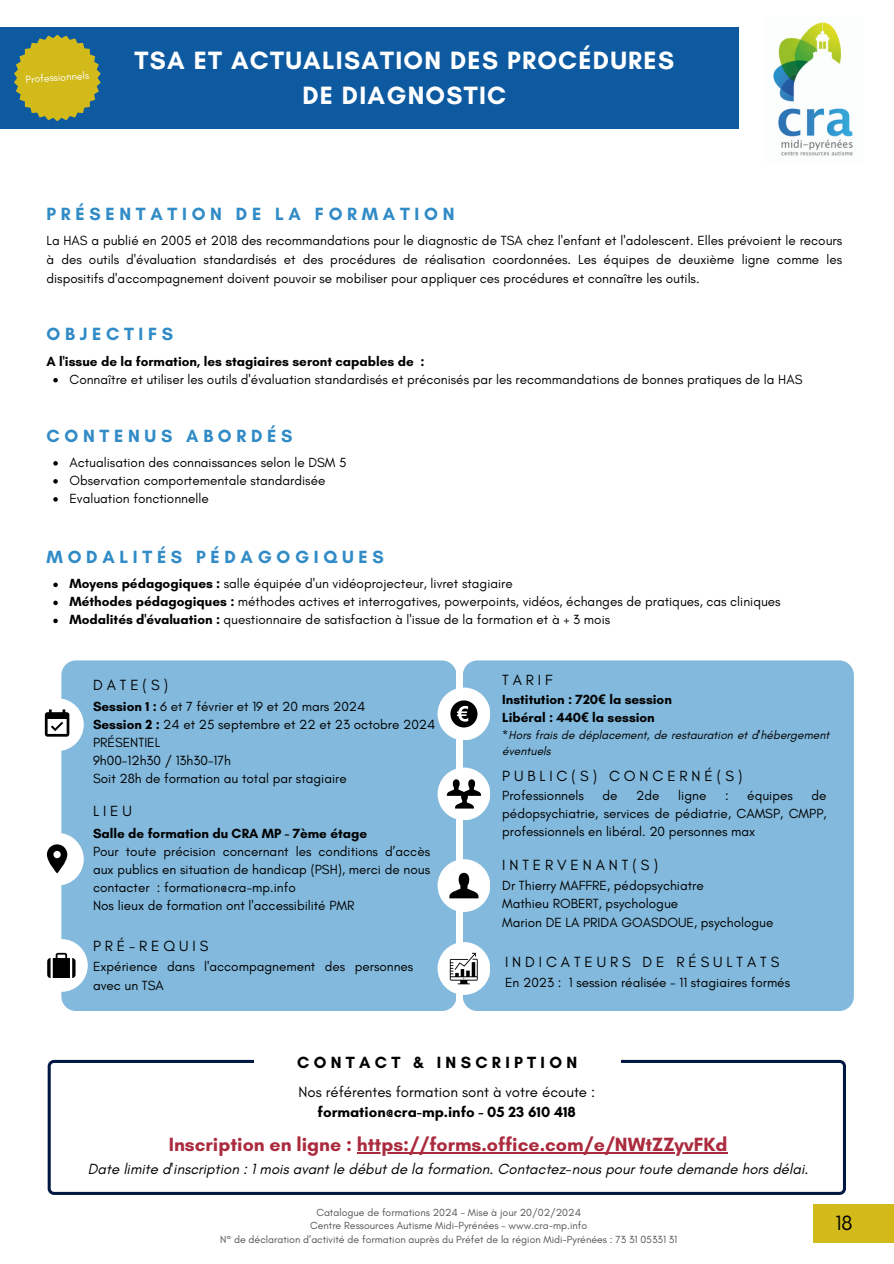
<style>
.page{position:relative;width:894px;height:1264px;background:#fff}
.page>*{position:absolute;margin:0;border:0;box-sizing:border-box;transform-origin:0 0}
.t1{font:700 25.5px/34.8px "Glacial Indifference";letter-spacing:.05em;color:#fff;text-align:center}
.t2{font:21px "Glacial Indifference";color:#000}
.t3{font:700 19.5px "Glacial Indifference";color:#ab2b3e}
.t4{font:700 18px "Glacial Indifference";letter-spacing:.26em;color:#308bc6}
.t5{font:700 16.5px "Glacial Indifference";letter-spacing:.26em;color:#000}
.t6{font:italic 15px "Glacial Indifference";color:#000}
.t7{font:15px "Glacial Indifference";letter-spacing:.26em;color:#000}
.t8{font:15px "Glacial Indifference";color:#000}
.t9{font:700 15px "Glacial Indifference";color:#000}
.t10{font:13.5px/18px "Glacial Indifference";color:#000}
.t11{font:700 13.5px/18px "Glacial Indifference";color:#000}
.t12{font:italic 12px/16px "Glacial Indifference";color:#000}
.t13{font:10.5px/14px "Glacial Indifference";color:#545454;text-align:center}
.t14{font:10.5px "Glacial Indifference";color:#fff}
.s1{font-weight:700}
.s2{font-family:"Noto Sans"}
</style>
<div class="page">
<div style="left:0;top:27px;width:738px;height:102px;background:#0e5aa1"></div>
<img style="left:773px;top:22px;width:80px;height:134px">
<div style="left:61px;top:660px;width:395px;height:351px;background:#82b9dc;border-radius:15px"></div>
<div style="left:462px;top:660px;width:391px;height:351px;background:#82b9dc;border-radius:15px"></div>
<div style="left:31px;top:832px;width:53px;height:53px;background:#fff;border-radius:50%"></div>
<svg style="left:47px;top:844px;width:20px;height:29px"></svg>
<div style="left:437px;top:687px;width:53px;height:53px;background:#fff;border-radius:50%"></div>
<div style="left:450px;top:700px;width:27px;height:27px;background:#000;border-radius:50%"></div>
<svg style="left:456px;top:706px;width:12px;height:15px"></svg>
<div style="left:35px;top:939px;width:53px;height:52px;background:#fff;border-radius:50%"></div>
<svg style="left:47px;top:952px;width:28px;height:25px"></svg>
<div style="left:437px;top:859px;width:53px;height:53px;background:#fff;border-radius:50%"></div>
<svg style="left:449px;top:872px;width:29px;height:26px"></svg>
<div style="left:31px;top:698px;width:53px;height:53px;background:#fff;border-radius:50%"></div>
<svg style="left:45px;top:709px;width:24px;height:27px"></svg>
<div style="left:437px;top:767px;width:53px;height:53px;background:#fff;border-radius:50%"></div>
<svg style="left:446px;top:779px;width:35px;height:29px"></svg>
<div style="left:437px;top:942px;width:53px;height:52px;background:#fff;border-radius:50%"></div>
<svg style="left:449px;top:952px;width:28px;height:32px"></svg>
<div style="left:813px;top:1204px;width:80px;height:39px;background:#d1ba1a"></div>
<svg style="left:14px;top:35px;width:87px;height:86px"></svg>
<svg style="left:53px;top:378px;width:5px;height:4px"></svg>
<svg style="left:53px;top:582px;width:5px;height:5px"></svg>
<svg style="left:53px;top:600px;width:5px;height:5px"></svg>
<svg style="left:53px;top:618px;width:5px;height:5px"></svg>
<svg style="left:53px;top:461px;width:5px;height:4px"></svg>
<svg style="left:53px;top:479px;width:5px;height:4px"></svg>
<svg style="left:53px;top:497px;width:5px;height:4px"></svg>
<svg style="left:48px;top:1059px;width:797px;height:135px"></svg>
<div style="left:254px;top:1053px;width:366px;height:39px;background:#fff"></div>
<hr style="left:357px;top:1152px;width:370px;height:1px;background:#ab2b3e">
<p class="t14" style="left:25px;top:73px;width:65px;rotate:-4deg">Professionnels</p>
<h1 class="t1" style="left:134px;top:43px;width:541px">TSA ET ACTUALISATION DES PROCÉDURES<br>DE DIAGNOSTIC</h1>
<h3 class="t4" style="left:46px;top:203px;width:409px">PRÉSENTATION DE LA FORMATION</h3>
<p class="t10" style="left:46px;top:231px;width:797px;line-height:18.9px;text-align:justify">La HAS a publié en 2005 et 2018 des recommandations pour le diagnostic de TSA chez l'enfant et l'adolescent. Elles prévoient le recours à des outils d'évaluation standardisés et des procédures de réalisation coordonnées. Les équipes de deuxième ligne comme les dispositifs d'accompagnement doivent pouvoir se mobiliser pour appliquer ces procédures et connaître les outils.</p>
<h3 class="t4" style="left:46px;top:323px;width:128px">OBJECTIFS</h3>
<p class="t11" style="left:46px;top:352px;width:379px">A l'issue de la formation, les stagiaires seront capables de :</p>
<p class="t10" style="left:69px;top:370px;width:734px">Connaître et utiliser les outils d'évaluation standardisés et préconisés par les recommandations de bonnes pratiques de la HAS</p>
<h3 class="t4" style="left:46px;top:424px;width:247px">CONTENUS ABORDÉS</h3>
<p class="t10" style="left:69px;top:453px;width:278px">Actualisation des connaissances selon le DSM 5<br>Observation comportementale standardisée<br>Evaluation fonctionnelle</p>
<h3 class="t4" style="left:46px;top:546px;width:339px">MODALITÉS PÉDAGOGIQUES</h3>
<p class="t10" style="left:69px;top:574px;width:712px"><span class="s1">Moyens pédagogiques :</span> salle équipée d'un vidéoprojecteur, livret stagiaire<br><span class="s1">Méthodes pédagogiques :</span> méthodes actives et interrogatives, powerpoints, vidéos, échanges de pratiques, cas cliniques<br><span class="s1">Modalités d'évaluation :</span> questionnaire de satisfaction à l'issue de la formation et à + 3 mois</p>
<p class="t7" style="left:93px;top:675px;width:77px">DATE(S)</p>
<p class="t10" style="left:93px;top:697px;width:344px"><span class="s1">Session 1 :</span> 6 et 7 février et 19 et 20 mars 2024<br><span class="s1">Session 2 :</span> 24 et 25 septembre et 22 et 23 octobre 2024<br>PRÉSENTIEL<br>9h00-12h30 / 13h30-17h<br>Soit 28h de formation au total par stagiaire</p>
<p class="t7" style="left:93px;top:802px;width:40px">LIEU</p>
<p class="t11" style="left:93px;top:824px;width:275px">Salle de formation du CRA MP - 7ème étage</p>
<p class="t10" style="left:93px;top:842px;width:338px">Pour toute précision concernant les conditions d’accès aux publics en situation de handicap (PSH), merci de nous contacter : formation@cra-mp.info<br>Nos lieux de formation ont l'accessibilité PMR</p>
<p class="t7" style="left:93px;top:936px;width:117px">PRÉ-REQUIS</p>
<p class="t10" style="left:93px;top:956px;width:322px;line-height:18.6px">Expérience dans l'accompagnement des personnes avec un TSA</p>
<p class="t7" style="left:502px;top:670px;width:52px">TARIF</p>
<p class="t11" style="left:502px;top:690px;width:171px">Institution : 720<span class="s2">€</span> la session<br>Libéral : 440<span class="s2">€</span> la session</p>
<p class="t12" style="left:502px;top:727px;width:329px">*Hors frais de déplacement, de restauration et d'hébergement éventuels</p>
<p class="t7" style="left:502px;top:766px;width:242px">PUBLIC(S) CONCERNÉ(S)</p>
<p class="t10" style="left:502px;top:785px;width:83px">Professionnels</p>
<p class="t10" style="left:602px;top:785px;width:17px">de</p>
<p class="t10" style="left:636px;top:785px;width:25px">2de</p>
<p class="t10" style="left:678px;top:785px;width:30px">ligne</p>
<p class="t10" style="left:724px;top:785px;width:5px">:</p>
<p class="t10" style="left:747px;top:785px;width:47px">équipes</p>
<p class="t10" style="left:502px;top:785px;width:326px;text-align:justify;text-indent:309px">de pédopsychiatrie, services de pédiatrie, CAMSP, CMPP, professionnels en libéral. 20 personnes max</p>
<p class="t7" style="left:502px;top:856px;width:157px">INTERVENANT(S)</p>
<p class="t10" style="left:502px;top:875px;width:273px;line-height:18.6px">Dr Thierry MAFFRE, pédopsychiatre<br>Mathieu ROBERT, psychologue<br>Marion DE LA PRIDA GOASDOUE, psychologue</p>
<p class="t7" style="left:505px;top:953px;width:276px">INDICATEURS DE RÉSULTATS</p>
<p class="t10" style="left:505px;top:973px;width:286px">En 2023 : 1 session réalisée - 11 stagiaires formés</p>
<p class="t5" style="left:297px;top:1052px;width:281px">CONTACT &amp; INSCRIPTION</p>
<p class="t8" style="left:298px;top:1083px;width:298px">Nos référentes formation sont à votre écoute :</p>
<p class="t9" style="left:317px;top:1102px;width:260px">formation@cra-mp.info - 05 23 610 418</p>
<h3 class="t3" style="left:169px;top:1132px;width:560px">Inscription en ligne : https://forms.office.com/e/NWtZZyvFKd</h3>
<p class="t6" style="left:88px;top:1159px;width:721px">Date limite d'inscription : 1 mois avant le début de la formation. Contactez-nous pour toute demande hors délai.</p>
<p class="t13" style="left:316px;top:1205px;width:266px">Catalogue de formations 2024 - Mise à jour 20/02/2024</p>
<p class="t13" style="left:220px;top:1218px;width:458px">Centre Ressources Autisme Midi-Pyrénées – www.cra-mp.info<br>N° de déclaration d’activité de formation auprès du Préfet de la région Midi-Pyrénées : 73 31 05331 31</p>
<h2 class="t2" style="left:835px;top:1210px;width:19px">18</h2>
</div>
